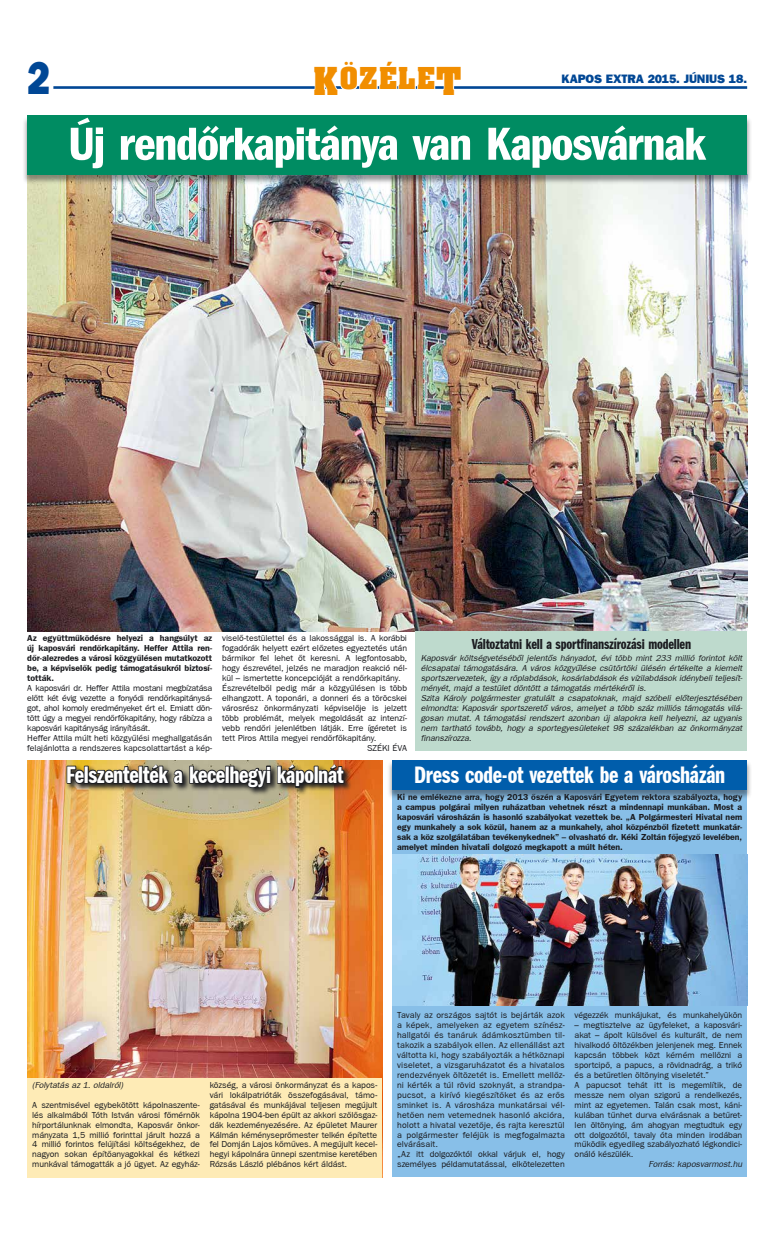
<style>
.page{position:relative;width:772px;height:1238px;background:#fff}
.page>*{position:absolute;margin:0;border:0;box-sizing:border-box;transform-origin:0 0}
.t1{font:600 extra-condensed 47.95px "Franklin Gothic Itc TEE";letter-spacing:-.02em;color:#fff;scale:1.17 1}
.t2{font:800 46.99px "Frankfurt Gothic";color:#004795;scale:.82 1}
.t3{font:700 25.64px "Aardvark";letter-spacing:.05em;color:#f18e00}
.t4{font:600 extra-condensed 24.5px "Franklin Gothic Itc TEE";letter-spacing:-.01em;color:#fff}
.t5{font:600 extra-condensed 14.88px "Franklin Gothic Itc TEE";letter-spacing:-.01em;color:#1b1c20}
.t6{font:800 12.25px "Frankfurt Gothic";letter-spacing:-.015em;color:#004795}
.t7{font:8.75px/9.9px "Frankfurt Gothic";letter-spacing:-.005em;color:#1b1c20}
.t8{font:italic 8.75px/9.9px "Frankfurt Gothic";letter-spacing:-.005em;color:#1b1c20}
.t9{font:700 8.75px/9.9px "Frankfurt Gothic";letter-spacing:-.005em;color:#1b1c20;text-align:justify}
.t10{font:8.75px/9.9px "Frankfurt Gothic";letter-spacing:.015em;color:#1b1c20}
.s1{font-size:32.73px}
</style>
<div class="page">
<img style="left:27px;top:185px;width:720px;height:446px">
<hr style="left:27px;top:86px;width:720px;height:3px;background:#004795">
<svg style="left:312px;top:86px;width:150px;height:3px"></svg>
<svg style="left:27px;top:86px;width:33px;height:3px"></svg>
<div style="left:392px;top:760px;width:355px;height:417px;background:#88bfe8"></div>
<div style="left:387px;top:760px;width:365px;height:40px;background:#1b1c20;opacity:.45"></div>
<div style="left:392px;top:760px;width:355px;height:30px;background:#005dab"></div>
<div style="left:22px;top:116px;width:729px;height:69px;background:#1b1c20;opacity:.45"></div>
<div style="left:27px;top:116px;width:720px;height:59px;background:#008c62"></div>
<img style="left:392px;top:854px;width:355px;height:151px">
<img style="left:27px;top:760px;width:355px;height:318px">
<svg style="left:65px;top:763px;width:287px;height:33px"></svg>
<img style="left:66px;top:763px;width:279px;height:67px">
<div style="left:27px;top:1078px;width:355px;height:99px;background:#feebb6"></div>
<div style="left:415px;top:631px;width:332px;height:119px;background:#bedacd"></div>
<h2 class="t2" style="left:27px;top:50px;width:30px">2</h2>
<h3 class="t3" style="left:313px;top:61px;width:149px"><span class="s1">K</span>ÖZÉLE<span class="s1">T</span></h3>
<h3 class="t6" style="left:561px;top:71px;width:187px">KAPOS EXTRA 2015. JÚNIUS 18.</h3>
<h1 class="t1" style="left:68px;top:117px;width:546px">Új rendőrkapitánya van Kaposvárnak</h1>
<p class="t9" style="left:27px;top:633px;width:186px">Az együttműködésre helyezi a hangsúlyt az új kaposvári rendőrkapitány. Heffer Attila ren&shy;dőr-alezredes a városi közgyűlésen mutatkozott be, a képviselők pedig támogatásukról biztosí&shy;tották.</p>
<p class="t7" style="left:27px;top:683px;width:186px">A kaposvári dr. Heffer Attila mostani megbízatása előtt két évig vezette a fonyódi rendőrkapitánysá&shy;got, ahol komoly eredményeket ért el. Emiatt dön&shy;tött úgy a megyei rendőrfőkapitány, hogy rábízza a kaposvári kapitányság irányítását.<br>Heffer Attila múlt heti közgyűlési meghallgatásán felajánlotta a rendszeres kapcsolattartást a kép-</p>
<p class="t7" style="left:222px;top:633px;width:186px">viselő-testülettel és a lakossággal is. A korábbi</p>
<p class="t7" style="left:222px;top:643px;width:186px">fogadórák helyett ezért előzetes egyeztetés után</p>
<p class="t7" style="left:222px;top:653px;width:186px">bármikor fel lehet őt keresni. A legfontosabb,</p>
<p class="t7" style="left:222px;top:663px;width:186px">hogy észrevétel, jelzés ne maradjon reakció nél-</p>
<p class="t7" style="left:222px;top:673px;width:180px">kül – ismertette koncepcióját a rendőrkapitány.</p>
<p class="t7" style="left:222px;top:683px;width:186px">Észrevételből pedig már a közgyűlésen is több</p>
<p class="t7" style="left:222px;top:693px;width:186px">elhangzott. A toponári, a donneri és a töröcskei</p>
<p class="t7" style="left:222px;top:703px;width:186px">városrész önkormányzati képviselője is jelzett</p>
<p class="t7" style="left:222px;top:713px;width:186px">több problémát, melyek megoldását az intenzí-</p>
<p class="t7" style="left:222px;top:723px;width:186px">vebb rendőri jelenlétben látják. Erre ígéretet is</p>
<p class="t7" style="left:222px;top:732px;width:156px">tett Piros Attila megyei rendőrfőkapitány.</p>
<p class="t7" style="left:367px;top:742px;width:41px">SZÉKI ÉVA</p>
<h3 class="t4" style="left:66px;top:761px;width:279px">Felszentelték a kecelhegyi kápolnát</h3>
<h3 class="t5" style="left:471px;top:635px;width:221px">Változtatni kell a sportfinanszírozási modellen</h3>
<p class="t8" style="left:420px;top:653px;width:323px">Kaposvár költségvetéséből jelentős hányadot, évi több mint 233 millió forintot költ élcsapatai támogatására. A város közgyűlése csütörtöki ülésén értékelte a kiemelt sportszervezetek, így a röplabdások, kosárlabdások és vízilabdások idénybeli teljesít&shy;ményét, majd a testület döntött a támogatás mértékéről is.<br>Szita Károly polgármester gratulált a csapatoknak, majd szóbeli előterjesztésében elmondta: Kaposvár sportszerető város, amelyet a több száz milliós támogatás vilá&shy;gosan mutat. A támogatási rendszert azonban új alapokra kell helyezni, az ugyanis nem tartható tovább, hogy a sportegyesületeket 98 százalékban az önkormányzat finanszírozza.</p>
<h3 class="t4" style="left:414px;top:761px;width:312px">Dress code-ot vezettek be a városházán</h3>
<p class="t9" style="left:397px;top:792px;width:346px">Ki ne emlékezne arra, hogy 2013 őszén a Kaposvári Egyetem rektora szabályozta, hogy a campus polgárai milyen ruházatban vehetnek részt a mindennapi munkában. Most a kaposvári városházán is hasonló szabályokat vezettek be. „A Polgármesteri Hivatal nem egy munkahely a sok közül, hanem az a munkahely, ahol közpénzből fizetett munkatár&shy;sak a köz szolgálatában tevékenykednek” – olvasható dr. Kéki Zoltán főjegyző levelében, amelyet minden hivatali dolgozó megkapott a múlt héten.</p>
<p class="t8" style="left:32px;top:1080px;width:92px">(Folytatás az 1. oldalról)</p>
<p class="t7" style="left:32px;top:1099px;width:169px;text-align:justify">A szentmisével egybekötött kápolnaszente&shy;lés alkalmából Tóth István városi főmérnök hírportálunknak elmondta, Kaposvár önkor&shy;mányzata 1,5 millió forinttal járult hozzá a 4 millió forintos felújítási költségekhez, de nagyon sokan építőanyagokkal és kétkezi munkával támogatták a jó ügyet. Az egyház-</p>
<p class="t7" style="left:210px;top:1080px;width:169px;text-align:justify">község, a városi önkormányzat és a kapos&shy;vári lokálpatrióták összefogásával, támo&shy;gatásával és munkájával teljesen megújult kápolna 1904-ben épült az akkori szőlősgaz&shy;dák kezdeményezésére. Az épületet Maurer Kálmán kéményseprőmester telkén építette fel Domján Lajos kőműves. A megújult kecel&shy;hegyi kápolnára ünnepi szentmise keretében Rózsás László plébános kért áldást.</p>
<p class="t10" style="left:397px;top:1010px;width:169px">Tavaly az országos sajtót is bejárták azok a képek, amelyeken az egyetem színész&shy;hallgatói és tanáruk ádámkosztümben til&shy;takozik a szabályok ellen. Az ellenállást azt váltotta ki, hogy szabályozták a hétköznapi viseletet, a vizsgaruházatot és a hivatalos rendezvények öltözetét is. Emellett mellőz&shy;ni kérték a túl rövid szoknyát, a strandpa&shy;pucsot, a kirívó kiegészítőket és az erős sminket is. A városháza munkatársai vél&shy;hetően nem vetemednek hasonló akcióra, holott a hivatal vezetője, és rajta keresztül a polgármester feléjük is megfogalmazta elvárásait.<br>„Az itt dolgozóktól okkal várjuk el, hogy személyes példamutatással, elkötelezetten</p>
<p class="t7" style="left:574px;top:1010px;width:169px">végezzék munkájukat, és munkahelyükön</p>
<p class="t7" style="left:574px;top:1020px;width:169px">– megtisztelve az ügyfeleket, a kaposvári&shy;akat – ápolt külsővel és kulturált, de nem hivalkodó öltözékben jelenjenek meg. Ennek kapcsán többek közt kérném mellőzni a sportcipő, a papucs, a rövidnadrág, a trikó és a betűretlen öltönying viseletét.”<br>A papucsot tehát itt is megemlítik, de messze nem olyan szigorú a rendelkezés, mint az egyetemen. Talán csak most, káni&shy;kulában tűnhet durva elvárásnak a betűret&shy;len öltönying, ám ahogyan megtudtuk egy ott dolgozótól, tavaly óta minden irodában működik egyedileg szabályozható légkondici&shy;onáló készülék.</p>
<p class="t8" style="left:648px;top:1159px;width:95px">Forrás: kaposvarmost.hu</p>
</div>
